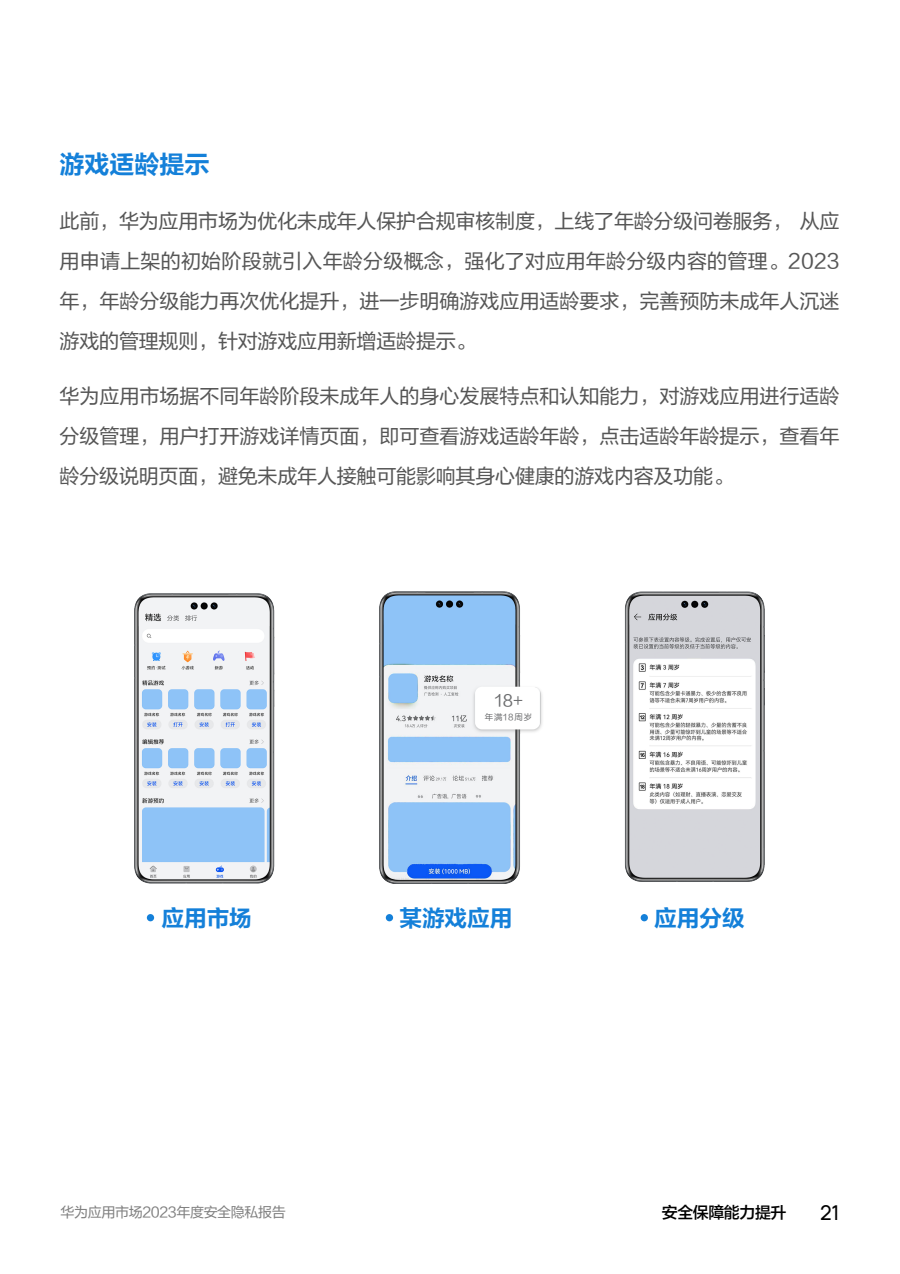
<style>
.page{position:relative;width:900px;height:1274px;background:#fff}
.page>*{position:absolute;margin:0;border:0;box-sizing:border-box;transform-origin:0 0}
.t1{font:25px "FZLTCHJW GB1 0";color:#1480d9}
.t2{font:22.65px "FZLTCHJW GB1 0";color:#1480d9}
.t3{font:20px/40px "FZLTHJW GB1 0";letter-spacing:-.01em;color:#565656;text-align:justify}
.t4{font:500 20px "Manrope";color:#000}
.t5{font:16px "FZLTZHJW GB1 0";letter-spacing:-.025em;color:#000}
.t6{font:15.85px "FZLTHJW GB1 0";color:#6c6d6f}
.t7{font:14px "FZLTHJW GB1 0";letter-spacing:-.025em;color:#808080}
.t8{font:8.4px "FZLTHJW GB1 0";letter-spacing:.1em;color:#6c6d6f}
</style>
<div class="page">
<img style="left:135px;top:591px;width:629px;height:292px">
<div style="left:475px;top:686px;width:65px;height:43px;background:#fff;border-radius:7px"></div>
<div style="left:147px;top:914px;width:7px;height:7px;background:#1480d9;border-radius:50%"></div>
<div style="left:386px;top:914px;width:7px;height:7px;background:#1480d9;border-radius:50%"></div>
<div style="left:641px;top:914px;width:7px;height:7px;background:#1480d9;border-radius:50%"></div>
<p class="t1" style="left:60px;top:150px;width:151px">游戏适龄提示</p>
<p class="t3" style="left:60px;top:201px;width:782px">此前，华为应用市场为优化未成年人保护合规审核制度，上线了年龄分级问卷服务， 从应用申请上架的初始阶段就引入年龄分级概念，强化了对应用年龄分级内容的管理。2023年，年龄分级能力再次优化提升，进一步明确游戏应用适龄要求，完善预防未成年人沉迷游戏的管理规则，针对游戏应用新增适龄提示。</p>
<p class="t3" style="left:60px;top:376px;width:782px">华为应用市场据不同年龄阶段未成年人的身心发展特点和认知能力，对游戏应用进行适龄分级管理，用户打开游戏详情页面，即可查看游戏适龄年龄，点击适龄年龄提示，查看年龄分级说明页面，避免未成年人接触可能影响其身心健康的游戏内容及功能。</p>
<p class="t6" style="left:495px;top:692px;width:30px">18+</p>
<p class="t8" style="left:485px;top:712px;width:49px">年满18周岁</p>
<p class="t2" style="left:161px;top:905px;width:92px">应用市场</p>
<p class="t2" style="left:399px;top:905px;width:115px">某游戏应用</p>
<p class="t2" style="left:654px;top:905px;width:92px">应用分级</p>
<p class="t7" style="left:61px;top:1204px;width:227px">华为应用市场2023年度安全隐私报告</p>
<p class="t5" style="left:662px;top:1203px;width:126px">安全保障能力提升</p>
<p class="t4" style="left:820px;top:1200px;width:21px">21</p>
</div>
